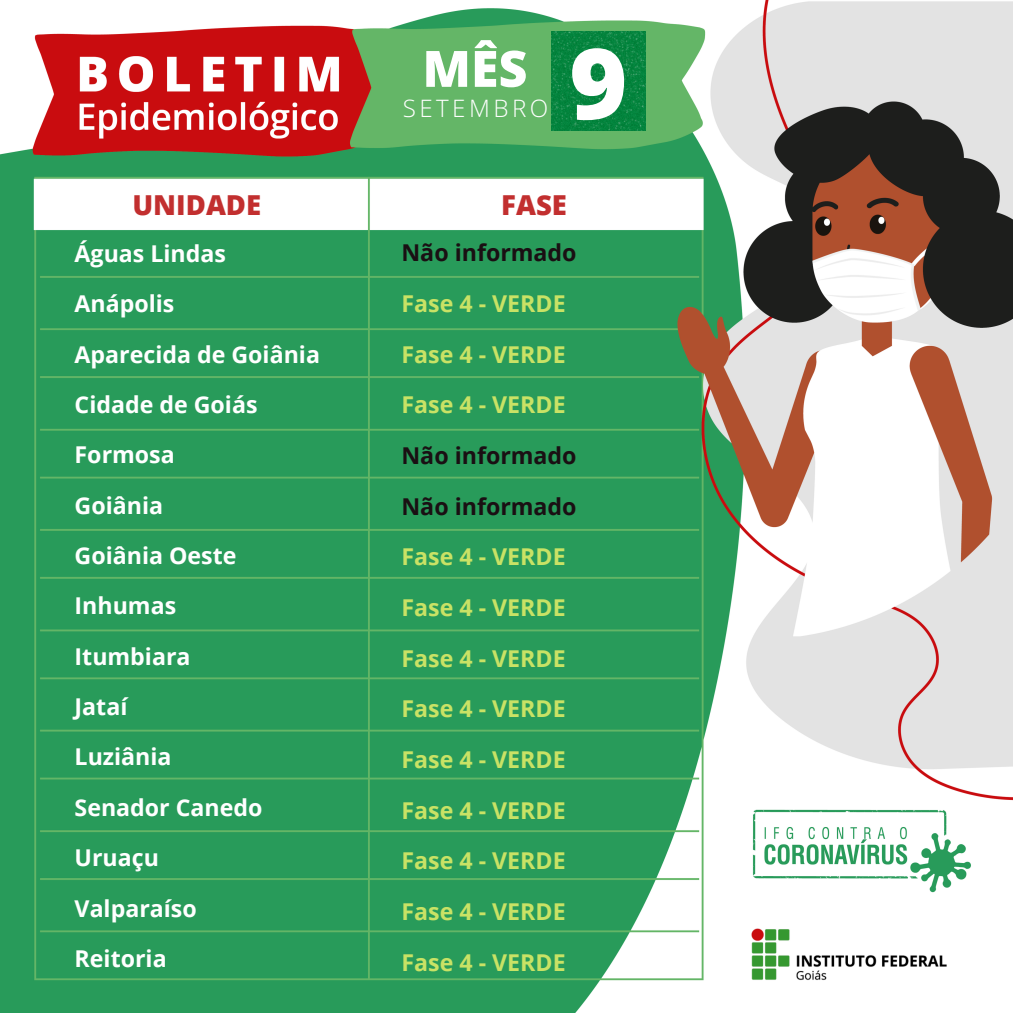
<style>
.page{position:relative;width:1013px;height:1013px;background:#fff}
.page>*{position:absolute;margin:0;border:0;box-sizing:border-box;transform-origin:0 0}
.t1{font:800 98.38px "Open Sans";color:#fff}
.t2{font:800 50.12px "Open Sans";color:#fff}
.t3{font:800 27.5px "Open Sans";color:#c22f2f}
.t4{font:300 24.12px "Open Sans Hebrew";letter-spacing:.145em;color:#fff}
.t5{font:700 23.12px/50.4px "Open Sans";color:#fff}
.t6{font:700 23.12px/50.6px "Open Sans";color:#c9e265;text-align:justify}
.t7{font:700 23.12px/50.6px "Open Sans";color:#1a0f13}
</style>
<div class="page">
<img style="left:0;top:0;width:1012px;height:1012px">
<img style="left:551px;top:32px;width:94px;height:98px">
<h2 class="t2" style="left:422px;top:33px;width:106px">MÊS</h2>
<p class="t4" style="left:403px;top:91px;width:147px">SETEMBRO</p>
<h1 class="t1" style="left:569px;top:14px;width:59px">9</h1>
<p class="t3" style="left:132px;top:185px;width:130px">UNIDADE</p>
<p class="t3" style="left:501px;top:185px;width:67px">FASE</p>
<p class="t5" style="left:75px;top:228px;width:247px">Águas Lindas<br>Anápolis<br>Aparecida de Goiânia<br>Cidade de Goiás<br>Formosa<br>Goiânia<br>Goiânia Oeste<br>Inhumas<br>Itumbiara<br>Jataí<br>Luziânia<br>Senador Canedo<br>Uruaçu<br>Valparaíso<br>Reitoria</p>
<p class="t7" style="left:401px;top:227px;width:177px">Não informado</p>
<p class="t6" style="left:401px;top:278px;width:166px">Fase 4 - VERDE Fase 4 - VERDE Fase 4 - VERDE</p>
<p class="t7" style="left:401px;top:430px;width:177px">Não informado<br>Não informado</p>
<p class="t6" style="left:401px;top:531px;width:166px">Fase 4 - VERDE Fase 4 - VERDE Fase 4 - VERDE Fase 4 - VERDE Fase 4 - VERDE Fase 4 - VERDE Fase 4 - VERDE Fase 4 - VERDE Fase 4 - VERDE</p>
</div>
